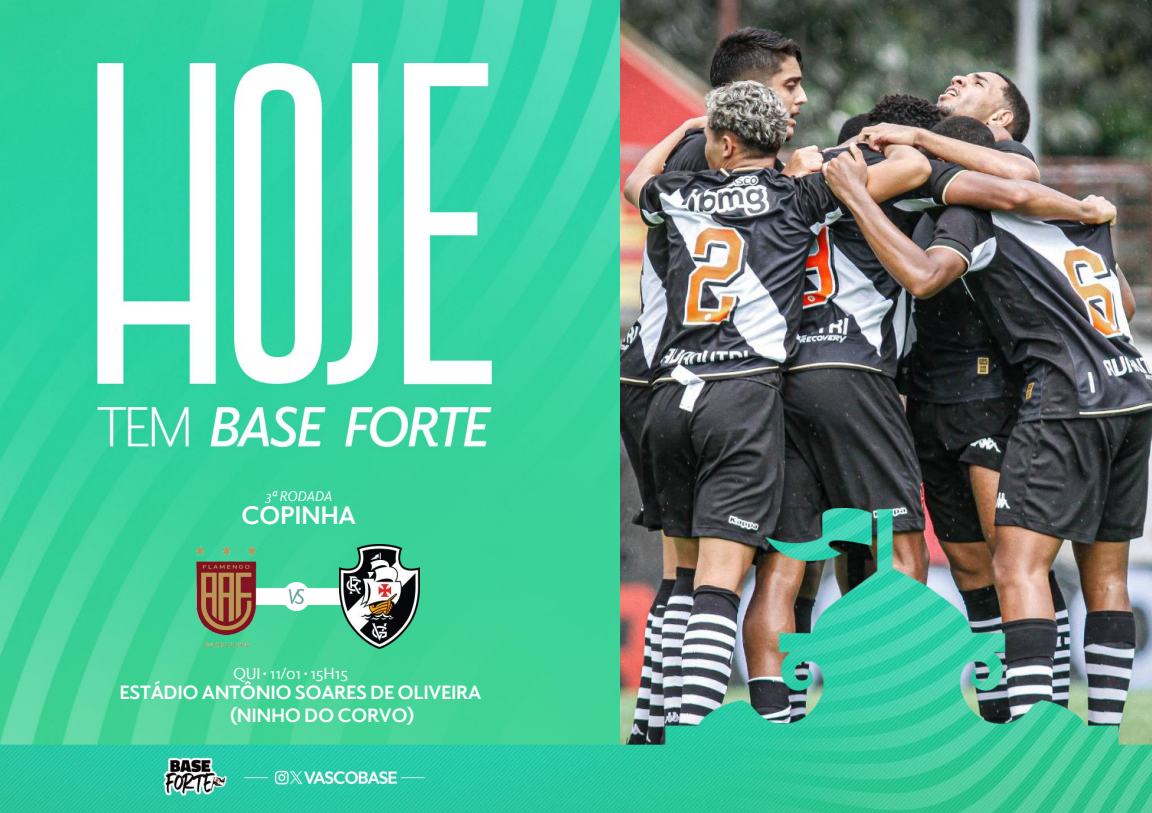
<style>
.page{position:relative;width:1152px;height:813px;background:#fff}
.page>*{position:absolute;margin:0;border:0;box-sizing:border-box;transform-origin:0 0}
.t1{font:700 25.58px "Elido";letter-spacing:-.02em;color:#fffeff}
.t2{font:700 19.42px/23.1px "Elido";letter-spacing:-.02em;color:#fffeff}
.t3{font:16.12px "Elido";letter-spacing:-.02em;color:#fffeff}
.t4{font:italic 14.1px "Elido";letter-spacing:-.02em;color:#fffeff}
.s1{font-family:"Liberation Serif";font-weight:700}
</style>
<div class="page">
<img style="left:0;top:0;width:620px;height:508px">
<img style="left:620px;top:0;width:532px;height:508px">
<img style="left:0;top:508px;width:1152px;height:304px">
<img style="left:258px;top:582px;width:81px;height:28px">
<img style="left:339px;top:544px;width:81px;height:103px">
<img style="left:194px;top:544px;width:64px;height:104px">
<p class="t4" style="left:265px;top:486px;width:68px">3ª RODADA</p>
<h1 class="t1" style="left:241px;top:497px;width:116px">COPINHA</h1>
<p class="t3" style="left:233px;top:662px;width:117px">QUI <span class="s1">∙</span> 11/01 <span class="s1">∙</span> 15H15</p>
<p class="t2" style="left:230px;top:679px;width:253px;text-indent:-111px">ESTÁDIO ANTÔNIO SOARES DE OLIVEIRA (NINHO DO CORVO)</p>
</div>
